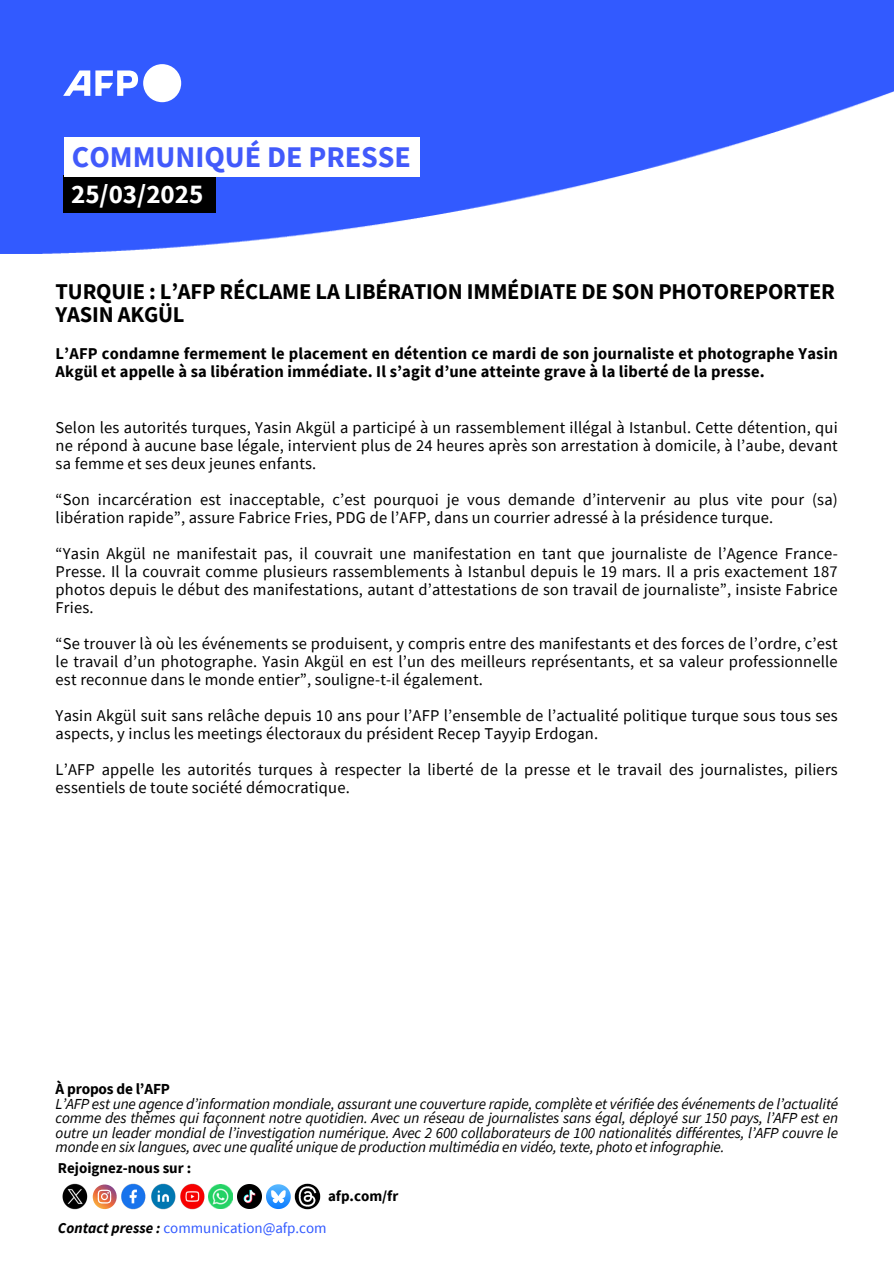
<style>
.page{position:relative;width:894px;height:1264px;background:#fff}
.page>*{position:absolute;margin:0;border:0;box-sizing:border-box;transform-origin:0 0}
.t1{font:700 30px "Source Sans Pro";color:#425afb}
.t2{font:700 27px "Source Sans Pro";color:#fff}
.t3{font:700 22.5px/23.7px "Source Sans Pro";letter-spacing:-.01em;color:#000}
.t4{font:16.5px/18px "Source Sans Pro";letter-spacing:.01em;color:#000;text-align:justify}
.t5{font:700 16.5px/18px "Source Sans Pro";letter-spacing:.01em;color:#000}
.t6{font:italic 15.3px/14.7px "Source Sans Pro";letter-spacing:-.01em;color:#000;text-align:justify}
.t7{font:700 15.3px "Source Sans Pro";letter-spacing:-.01em;color:#000}
.t8{font:15px "Source Sans Pro";color:#325aff}
.t9{font:700 15px "Source Sans Pro";color:#000}
.s1{font-weight:700;font-style:italic;color:#000}
</style>
<div class="page">
<img style="left:0;top:0;width:893px;height:253px">
<div style="left:64px;top:175px;width:152px;height:37px;background:#000"></div>
<div style="left:64px;top:137px;width:355px;height:40px;background:#fff"></div>
<svg style="left:63px;top:64px;width:118px;height:38px"></svg>
<img style="left:62px;top:1183px;width:147px;height:27px">
<img style="left:209px;top:1184px;width:23px;height:24px">
<div style="left:91px;top:1181px;width:29px;height:30px;background:#fff;border-radius:50%"></div>
<svg style="left:93px;top:1183px;width:25px;height:26px"></svg>
<img style="left:237px;top:1184px;width:24px;height:24px">
<svg style="left:266px;top:1184px;width:24px;height:24px"></svg>
<img style="left:290px;top:1183px;width:31px;height:27px">
<p class="t1" style="left:72px;top:137px;width:340px">COMMUNIQUÉ DE PRESSE</p>
<p class="t2" style="left:71px;top:176px;width:134px">25/03/2025</p>
<p class="t3" style="left:56px;top:279px;width:780px">TURQUIE : L’AFP RÉCLAME LA LIBÉRATION IMMÉDIATE DE SON PHOTOREPORTER<br>YASIN AKGÜL</p>
<p class="t5" style="left:56px;top:344px;width:783px">L’AFP condamne fermement le placement en détention ce mardi de son journaliste et photographe Yasin<br>Akgül et appelle à sa libération immédiate. Il s’agit d’une atteinte grave à la liberté de la presse.</p>
<h1 class="t4" style="left:56px;top:418px;width:783px">Selon les autorités turques, Yasin Akgül a participé à un rassemblement illégal à Istanbul. Cette détention, qui ne répond à aucune base légale, intervient plus de 24 heures après son arrestation à domicile, à l’aube, devant sa femme et ses deux jeunes enfants.</h1>
<h3 class="t4" style="left:56px;top:490px;width:783px">“Son incarcération est inacceptable, c’est pourquoi je vous demande d’intervenir au plus vite pour (sa) libération rapide”, assure Fabrice Fries, PDG de l’AFP, dans un courrier adressé à la présidence turque.</h3>
<p class="t4" style="left:56px;top:544px;width:783px">“Yasin Akgül ne manifestait pas, il couvrait une manifestation en tant que journaliste de l’Agence France-Presse. Il la couvrait comme plusieurs rassemblements à Istanbul depuis le 19 mars. Il a pris exactement 187 photos depuis le début des manifestations, autant d’attestations de son travail de journaliste”, insiste Fabrice Fries.</p>
<p class="t4" style="left:56px;top:634px;width:783px">“Se trouver là où les événements se produisent, y compris entre des manifestants et des forces de l’ordre, c’est le travail d’un photographe. Yasin Akgül en est l’un des meilleurs représentants, et sa valeur professionnelle est reconnue dans le monde entier”, souligne-t-il également.</p>
<p class="t4" style="left:56px;top:706px;width:783px">Yasin Akgül suit sans relâche depuis 10 ans pour l’AFP l’ensemble de l’actualité politique turque sous tous ses aspects, y inclus les meetings électoraux du président Recep Tayyip Erdogan.</p>
<p class="t4" style="left:56px;top:760px;width:783px">L’AFP appelle les autorités turques à respecter la liberté de la presse et le travail des journalistes, piliers essentiels de toute société démocratique.</p>
<p class="t7" style="left:56px;top:1078px;width:116px">À propos de l’AFP</p>
<h4 class="t6" style="left:56px;top:1095px;width:783px">L’AFP est une agence d’information mondiale, assurant une couverture rapide, complète et vérifiée des événements de l’actualité comme des thèmes qui façonnent notre quotidien. Avec un réseau de journalistes sans égal, déployé sur 150 pays, l’AFP est en outre un leader mondial de l’investigation numérique. Avec 2 600 collaborateurs de 100 nationalités différentes, l’AFP couvre le monde en six langues, avec une qualité unique de production multimédia en vidéo, texte, photo et infographie.</h4>
<p class="t9" style="left:58px;top:1157px;width:135px">Rejoignez-nous sur :</p>
<p class="t9" style="left:328px;top:1186px;width:72px">afp.com/fr</p>
<p class="t8" style="left:58px;top:1218px;width:270px"><span class="s1">Contact presse :</span> communication@afp.com</p>
</div>
